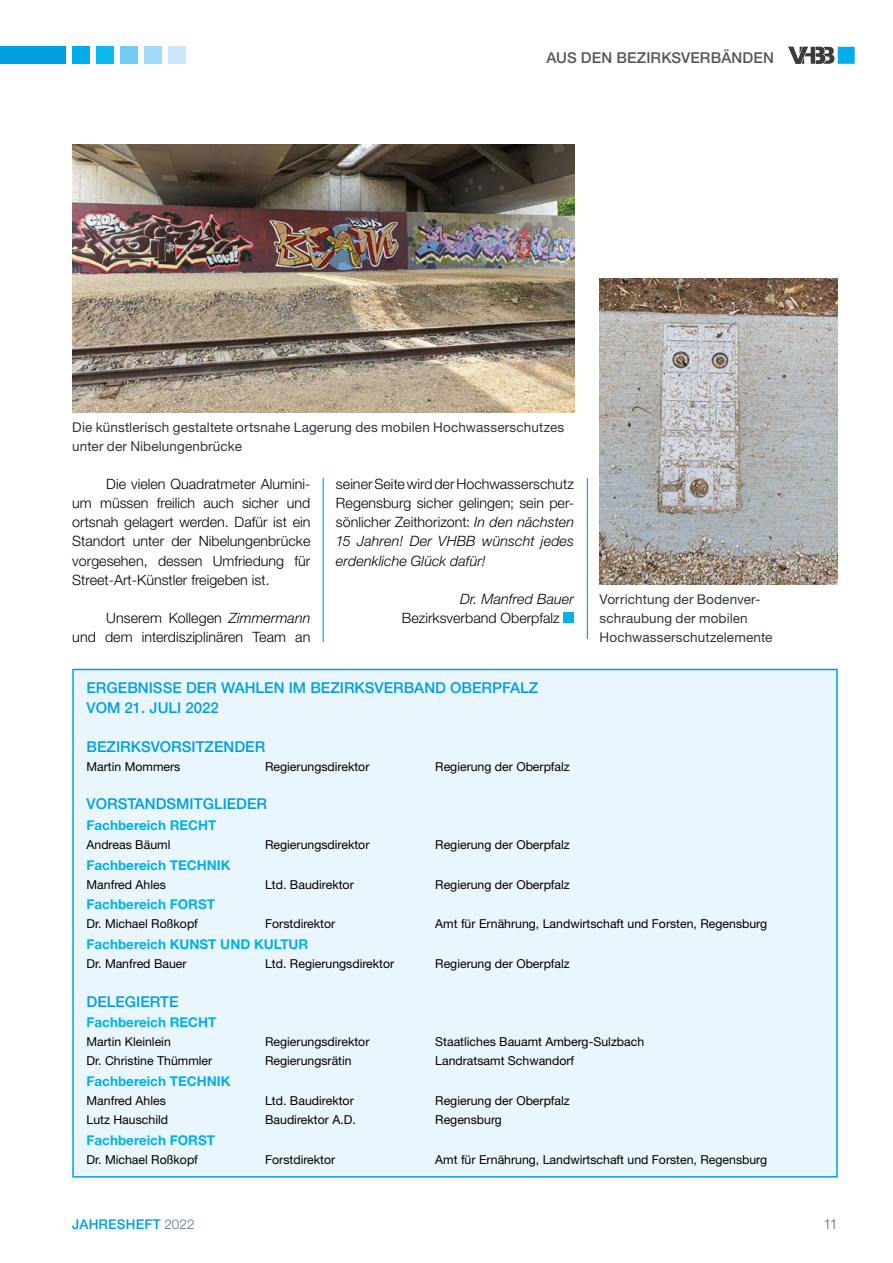
<style>
.page{position:relative;width:893px;height:1263px;background:#fff}
.page>*{position:absolute;margin:0;border:0;box-sizing:border-box;transform-origin:0 0}
.t1{font:500 15px/19.6px "Helvetica Neue LT Std";color:#009fe3}
.t2{font:500 15px "Helvetica Neue LT Std";letter-spacing:.01em;color:#575756}
.t3{font:300 14.25px/19px "Helvetica Neue LT Std";color:#000;text-align:justify}
.t4{font:italic 300 14.25px "Helvetica Neue LT Std";letter-spacing:.01em;color:#000}
.t5{font:300 14.25px "Helvetica Neue LT Std";color:#567483}
.t6{font:13.5px/19.2px "Helvetica Neue LT Std";letter-spacing:.01em;color:#30383b}
.t7{font:700 13.5px "Helvetica Neue LT Std";color:#00b1eb}
.t8{font:500 13.5px "Helvetica Neue LT Std";letter-spacing:.01em;color:#009fe3}
.t9{font:12.3px "Helvetica Neue LT Std";color:#000}
.s1{font-style:italic}
.s2{font-weight:300;color:#567483}
</style>
<div class="page">
<img style="left:600px;top:279px;width:238px;height:306px">
<img style="left:72px;top:145px;width:502px;height:267px">
<div style="left:73px;top:669px;width:764px;height:508px;background:#eaf6fe"></div>
<div style="left:563px;top:612px;width:11px;height:11px;background:#00b1eb"></div>
<hr style="left:323px;top:478px;width:1px;height:164px;background:#009fe3">
<hr style="left:587px;top:478px;width:1px;height:161px;background:#009fe3">
<div style="left:72px;top:47px;width:17px;height:17px;background:#00ace9"></div>
<div style="left:96px;top:47px;width:17px;height:17px;background:#0bbbef"></div>
<div style="left:120px;top:47px;width:17px;height:17px;background:#71cbf4"></div>
<div style="left:144px;top:47px;width:17px;height:17px;background:#a1daf8"></div>
<div style="left:168px;top:47px;width:17px;height:17px;background:#c9e9fb"></div>
<div style="left:838px;top:47px;width:17px;height:17px;background:#00ace9"></div>
<svg style="left:788px;top:47px;width:46px;height:17px"></svg>
<div style="left:0;top:47px;width:65px;height:17px;background:#009fe3"></div>
<p class="t2" style="left:546px;top:49px;width:229px">AUS DEN BEZIRKSVERBÄNDEN</p>
<p class="t6" style="left:72px;top:417px;width:493px">Die künstlerisch gestaltete ortsnahe Lagerung des mobilen Hochwasserschutzes unter der Nibelungenbrücke</p>
<p class="t3" style="left:72px;top:474px;width:240px;text-indent:34px">Die vielen Quadratmeter Alumini&shy;um müssen freilich auch sicher und ortsnah gelagert werden. Dafür ist ein Standort unter der Nibelungenbrücke vorgesehen, dessen Umfriedung für Street-Art-Künstler freigeben ist.</p>
<p class="t3" style="left:72px;top:608px;width:240px;text-align:right">Unserem Kollegen <span class="s1">Zimmermann<br></span>und dem interdisziplinären Team an</p>
<p class="t3" style="left:336px;top:474px;width:240px">seiner Seite wird der Hochwasserschutz Regensburg sicher gelingen; sein per&shy;sönlicher Zeithorizont: <span class="s1">In den nächsten 15 Jahren! Der VHBB wünscht jedes erdenkliche Glück dafür!</span></p>
<p class="t4" style="left:460px;top:590px;width:115px">Dr. Manfred Bauer</p>
<p class="t3" style="left:402px;top:608px;width:159px">Bezirksverband Oberpfalz</p>
<p class="t6" style="left:600px;top:589px;width:174px">Vorrichtung der Bodenver&shy;schraubung der mobilen<br>Hochwasserschutzelemente</p>
<p class="t1" style="left:87px;top:678px;width:453px">ERGEBNISSE DER WAHLEN IM BEZIRKSVERBAND OBERPFALZ<br>VOM 21. JULI 2022</p>
<p class="t1" style="left:87px;top:736px;width:180px">BEZIRKSVORSITZENDER</p>
<p class="t9" style="left:87px;top:759px;width:95px">Martin Mommers</p>
<p class="t9" style="left:265px;top:759px;width:106px">Regierungsdirektor</p>
<p class="t9" style="left:435px;top:759px;width:136px">Regierung der Oberpfalz</p>
<p class="t1" style="left:87px;top:794px;width:182px">VORSTANDSMITGLIEDER</p>
<p class="t7" style="left:87px;top:817px;width:132px">Fachbereich RECHT</p>
<p class="t9" style="left:87px;top:837px;width:85px">Andreas Bäuml</p>
<p class="t9" style="left:265px;top:837px;width:106px">Regierungsdirektor</p>
<p class="t9" style="left:435px;top:837px;width:136px">Regierung der Oberpfalz</p>
<p class="t7" style="left:87px;top:856px;width:145px">Fachbereich TECHNIK</p>
<p class="t9" style="left:87px;top:877px;width:81px">Manfred Ahles</p>
<p class="t9" style="left:265px;top:877px;width:90px">Ltd. Baudirektor</p>
<p class="t9" style="left:435px;top:877px;width:136px">Regierung der Oberpfalz</p>
<p class="t7" style="left:87px;top:896px;width:130px">Fachbereich FORST</p>
<p class="t9" style="left:87px;top:917px;width:113px">Dr. Michael Roßkopf</p>
<p class="t9" style="left:265px;top:917px;width:72px">Forstdirektor</p>
<p class="t9" style="left:435px;top:917px;width:333px">Amt für Ernährung, Landwirtschaft und Forsten, Regensburg</p>
<p class="t7" style="left:87px;top:936px;width:223px">Fachbereich KUNST UND KULTUR</p>
<p class="t9" style="left:87px;top:956px;width:102px">Dr. Manfred Bauer</p>
<p class="t9" style="left:265px;top:956px;width:131px">Ltd. Regierungsdirektor</p>
<p class="t9" style="left:435px;top:956px;width:136px">Regierung der Oberpfalz</p>
<p class="t1" style="left:87px;top:991px;width:93px">DELEGIERTE</p>
<p class="t7" style="left:87px;top:1014px;width:132px">Fachbereich RECHT</p>
<p class="t9" style="left:87px;top:1034px;width:86px">Martin Kleinlein</p>
<p class="t9" style="left:265px;top:1034px;width:106px">Regierungsdirektor</p>
<p class="t9" style="left:435px;top:1034px;width:211px">Staatliches Bauamt Amberg-Sulzbach</p>
<p class="t9" style="left:87px;top:1054px;width:127px">Dr. Christine Thümmler</p>
<p class="t9" style="left:265px;top:1054px;width:88px">Regierungsrätin</p>
<p class="t9" style="left:435px;top:1054px;width:140px">Landratsamt Schwandorf</p>
<p class="t7" style="left:87px;top:1073px;width:145px">Fachbereich TECHNIK</p>
<p class="t9" style="left:87px;top:1093px;width:81px">Manfred Ahles</p>
<p class="t9" style="left:265px;top:1093px;width:90px">Ltd. Baudirektor</p>
<p class="t9" style="left:435px;top:1093px;width:136px">Regierung der Oberpfalz</p>
<p class="t9" style="left:87px;top:1112px;width:83px">Lutz Hauschild</p>
<p class="t9" style="left:265px;top:1112px;width:92px">Baudirektor A.D.</p>
<p class="t9" style="left:435px;top:1112px;width:68px">Regensburg</p>
<p class="t7" style="left:87px;top:1131px;width:130px">Fachbereich FORST</p>
<p class="t9" style="left:87px;top:1152px;width:113px">Dr. Michael Roßkopf</p>
<p class="t9" style="left:265px;top:1152px;width:72px">Forstdirektor</p>
<p class="t9" style="left:435px;top:1152px;width:333px">Amt für Ernährung, Landwirtschaft und Forsten, Regensburg</p>
<p class="t8" style="left:72px;top:1216px;width:124px">JAHRESHEFT <span class="s2">2022</span></p>
<p class="t5" style="left:823px;top:1215px;width:16px">11</p>
</div>
